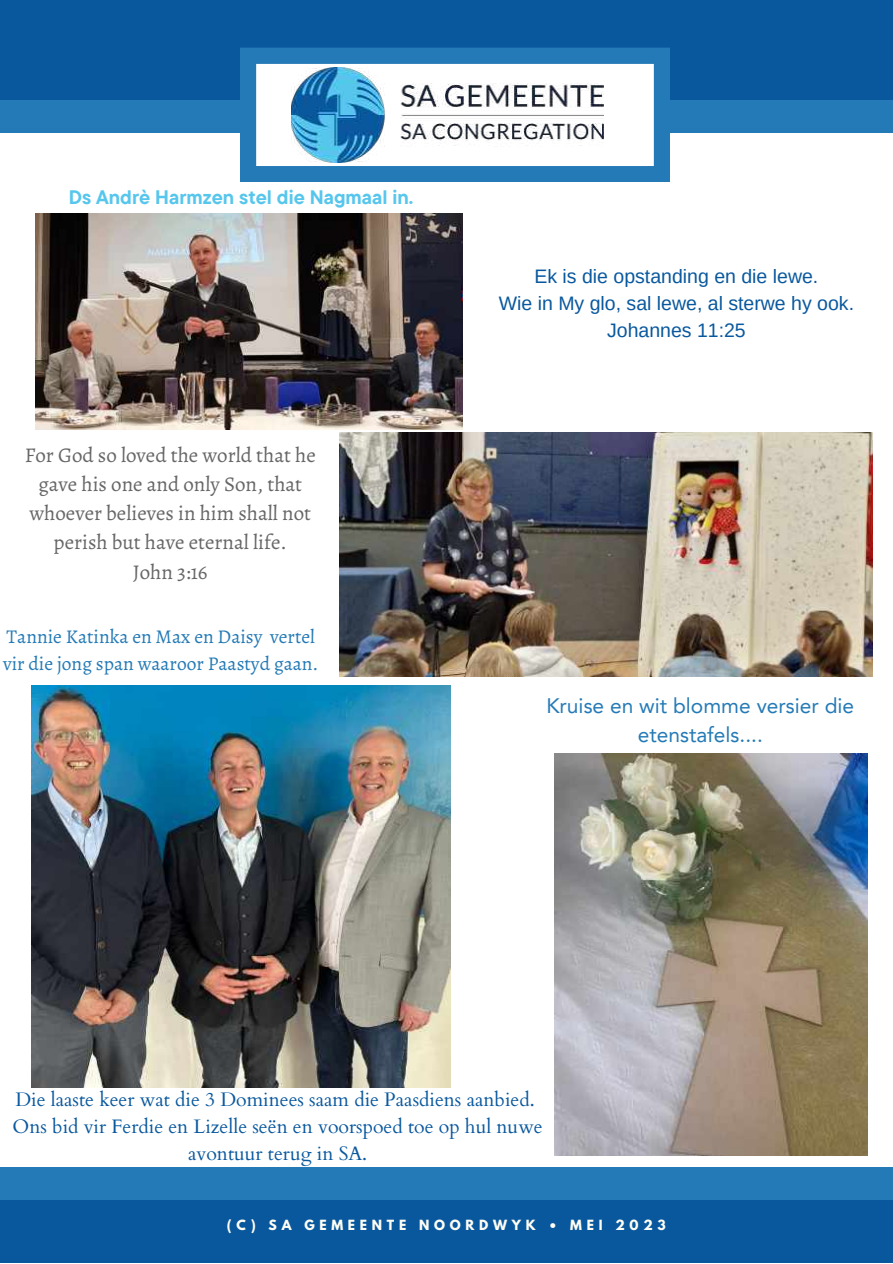
<style>
.page{position:relative;width:893px;height:1264px;background:#fff}
.page>*{position:absolute;margin:0;border:0;box-sizing:border-box;transform-origin:0 0}
.t1{font:21px/29.2px "Alegreya";color:#666;text-align:center}
.t2{font:21px/29.2px "Avenir LT Pro";color:#247ab6;text-align:center}
.t3{font:19.5px/27px "Cardo";color:#09589e;text-align:center}
.t4{font:19.5px/27px "Arimo";color:#09589e;text-align:center}
.t5{font:19.5px/27px "Alegreya";color:#247ab6}
.t6{font:700 19.5px "TT Commons Pro";color:#57c6ed}
.t7{font:700 12.45px "League Spartan";letter-spacing:.38em;color:#fffef5}
</style>
<div class="page">
<div style="left:0;top:0;width:892px;height:1262px;background:#09589e"></div>
<div style="left:0;top:113px;width:892px;height:1074px;background:#fff"></div>
<div style="left:0;top:1167px;width:892px;height:33px;background:#247ab6"></div>
<div style="left:0;top:100px;width:892px;height:33px;background:#247ab6"></div>
<svg style="left:240px;top:48px;width:429px;height:134px;fill:#247ab6"></svg>
<img style="left:291px;top:68px;width:312px;height:94px">
<img style="left:35px;top:213px;width:428px;height:216px">
<img style="left:339px;top:433px;width:533px;height:244px">
<img style="left:554px;top:753px;width:313px;height:402px">
<img style="left:31px;top:685px;width:420px;height:402px">
<p class="t6" style="left:69px;top:184px;width:346px">Ds Andrè Harmzen stel die Nagmaal in.</p>
<p class="t1" style="left:25px;top:440px;width:292px">For God so loved the world that he gave his one and only Son, that whoever believes in him shall not perish but have eternal life.<br>John 3:16</p>
<p class="t5" style="left:3px;top:623px;width:317px">Tannie Katinka en Max en Daisy vertel vir die jong span waaroor Paastyd gaan.</p>
<p class="t4" style="left:498px;top:263px;width:357px">Ek is die opstanding en die lewe.<br>Wie in My glo, sal lewe, al sterwe hy ook.<br>Johannes 11:25</p>
<p class="t2" style="left:546px;top:692px;width:309px">Kruise en wit blomme versier die etenstafels....</p>
<p class="t3" style="left:13px;top:1085px;width:531px">Die laaste keer wat die 3 Dominees saam die Paasdiens aanbied.<br>Ons bid vir Ferdie en Lizelle seën en voorspoed toe op hul nuwe avontuur terug in SA.</p>
<p class="t7" style="left:227px;top:1219px;width:440px">(C) SA GEMEENTE NOORDWYK • MEI 2023</p>
</div>
